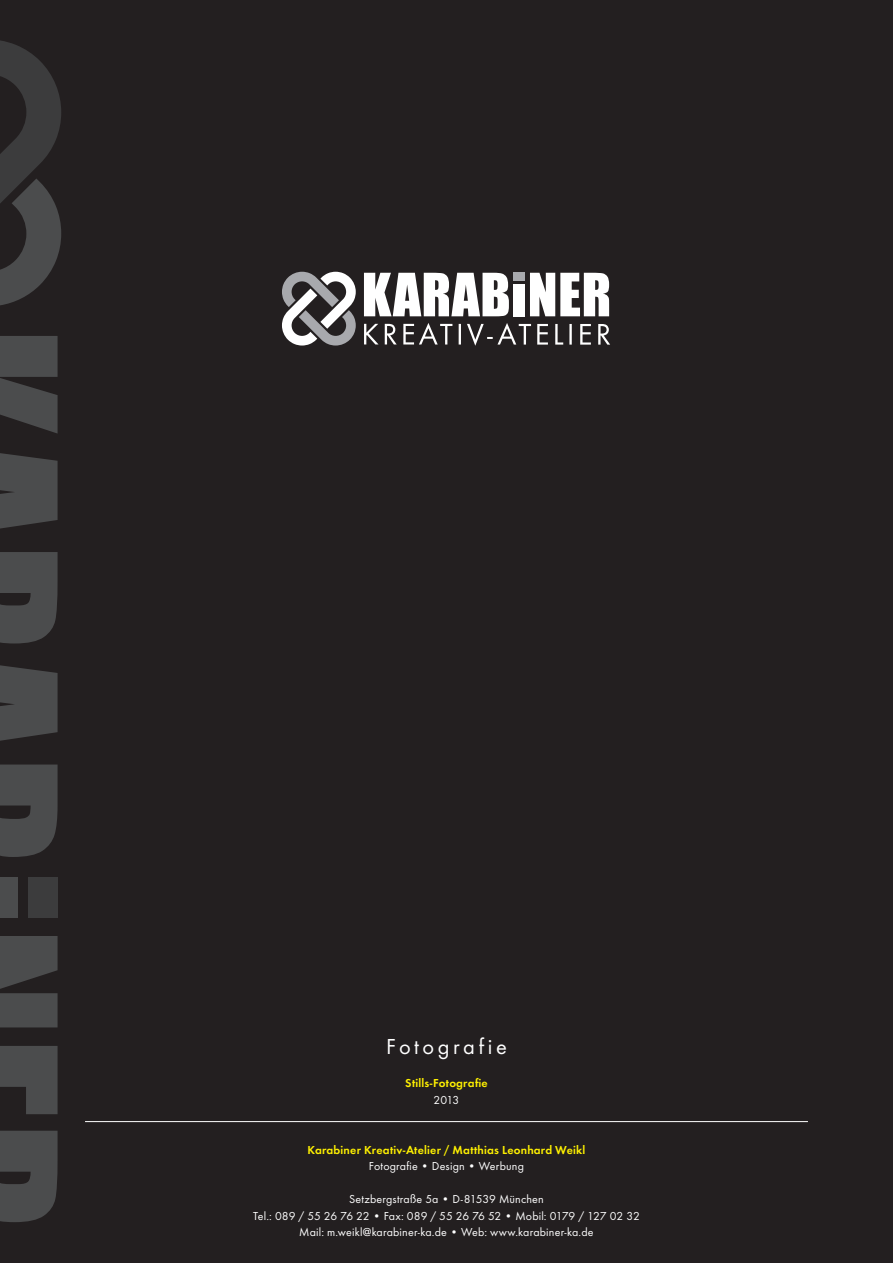
<style>
.page{position:relative;width:893px;height:1263px;background:#231f20}
.page>*{position:absolute;margin:0;border:0;box-sizing:border-box;transform-origin:0 0}
.t1{font:22.5px "Function";letter-spacing:.155em;color:#fff}
.t2{font:12px/16.5px "Function";letter-spacing:.015em;color:#fff;text-align:center}
.t3{font:700 12px "Function";letter-spacing:.015em;color:#fff101}
</style>
<div class="page">
<svg style="left:0;top:336px;width:58px;height:98px"></svg>
<svg style="left:0;top:552px;width:58px;height:91px;background:#464647"></svg>
<svg style="left:0;top:665px;width:58px;height:76px;background:#454647"></svg>
<svg style="left:0;top:453px;width:58px;height:75px;background:#464647"></svg>
<svg style="left:0;top:764px;width:58px;height:93px;background:#454546"></svg>
<svg style="left:0;top:936px;width:58px;height:91px;background:#444445"></svg>
<svg style="left:0;top:1046px;width:58px;height:68px"></svg>
<svg style="left:0;top:1131px;width:58px;height:91px;background:#454647"></svg>
<div style="left:0;top:876px;width:18px;height:41px;background:#4b4c4d"></div>
<div style="left:28px;top:876px;width:30px;height:41px;background:#3c3c3d"></div>
<svg style="left:0;top:40px;width:61px;height:265px"></svg>
<svg style="left:364px;top:324px;width:14px;height:20px"></svg>
<svg style="left:385px;top:324px;width:12px;height:20px"></svg>
<svg style="left:403px;top:323px;width:49px;height:21px"></svg>
<hr style="left:459px;top:324px;width:2px;height:20px;background:#fff">
<svg style="left:467px;top:323px;width:64px;height:23px"></svg>
<svg style="left:537px;top:324px;width:11px;height:21px"></svg>
<svg style="left:555px;top:324px;width:8px;height:21px"></svg>
<hr style="left:569px;top:324px;width:3px;height:21px;background:#fff">
<svg style="left:580px;top:324px;width:11px;height:21px"></svg>
<svg style="left:598px;top:324px;width:12px;height:21px"></svg>
<svg style="left:364px;top:273px;width:145px;height:43px"></svg>
<svg style="left:530px;top:273px;width:79px;height:43px"></svg>
<svg style="left:282px;top:272px;width:74px;height:73px"></svg>
<div style="left:513px;top:284px;width:12px;height:32px;background:#fff"></div>
<div style="left:513px;top:273px;width:12px;height:8px;background:#a8a9ad"></div>
<hr style="left:85px;top:1121px;width:723px;height:1px;background:#fff">
<h1 class="t1" style="left:386px;top:1034px;width:122px">Fotografie</h1>
<p class="t3" style="left:405px;top:1076px;width:84px">Stills-Fotografie</p>
<p class="t2" style="left:434px;top:1092px;width:27px">2013</p>
<p class="t3" style="left:307px;top:1142px;width:279px">Karabiner Kreativ-Atelier / Matthias Leonhard Weikl</p>
<p class="t2" style="left:369px;top:1158px;width:157px">Fotografie • Design • Werbung</p>
<p class="t2" style="left:253px;top:1191px;width:388px">Setzbergstraße 5a • D-81539 München<br>Tel.: 089 / 55 26 76 22 • Fax: 089 / 55 26 76 52 • Mobil: 0179 / 127 02 32<br>Mail: m.weikl@karabiner-ka.de • Web: www.karabiner-ka.de</p>
</div>
